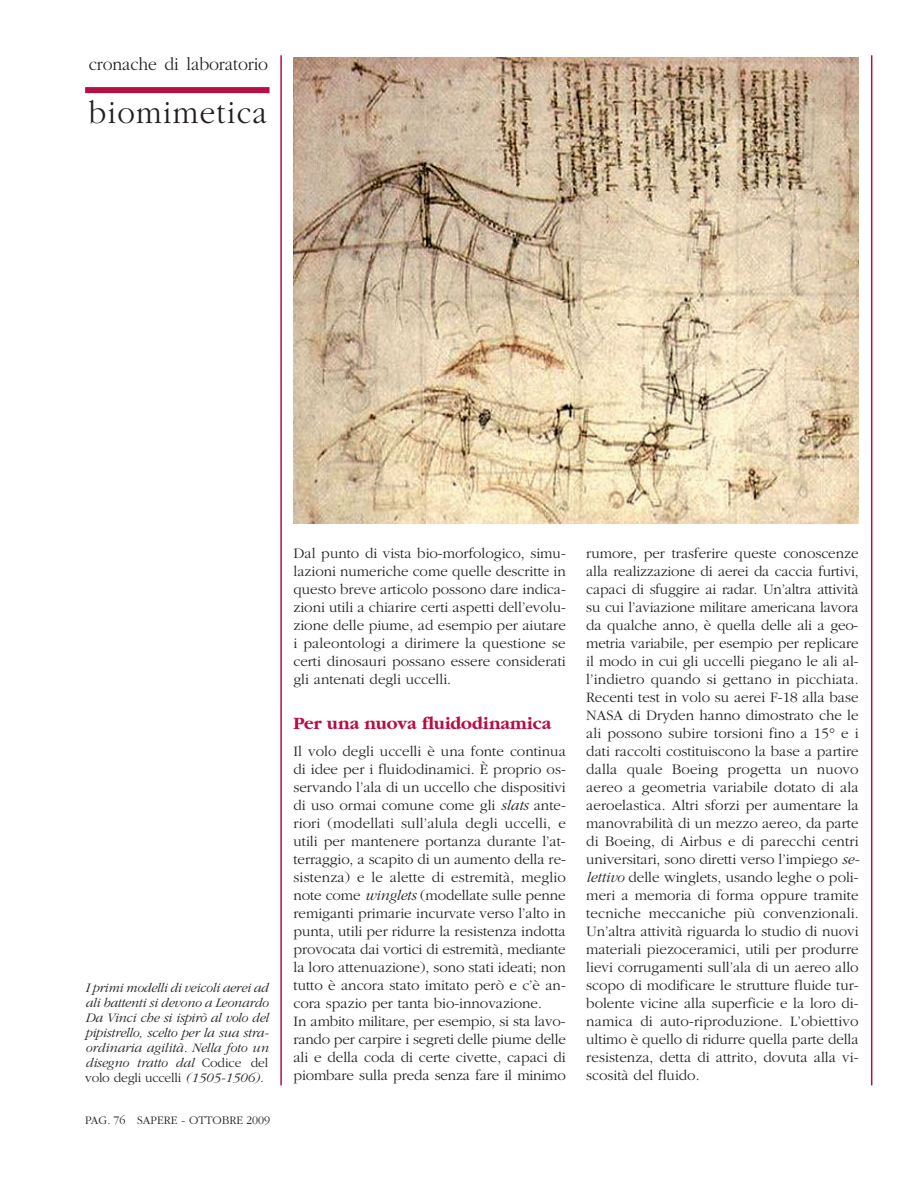
<style>
.page{position:relative;width:915px;height:1191px;background:#fff}
.page>*{position:absolute;margin:0;border:0;box-sizing:border-box;transform-origin:0 0}
.t1{font:300 33px "Garamond";letter-spacing:.05em;color:#231f20;scale:.94 1}
.t2{font:300 18.75px "Garamond";letter-spacing:-.005em;color:#231f20;scale:.94 1}
.t3{font:700 18px "Garamond";color:#b70e43}
.t4{font:300 15px/18px "Garamond";color:#231f20;text-align:justify}
.t5{font:italic 300 13.5px/15px "Garamond";letter-spacing:-.005em;color:#231f20;text-align:justify}
.t6{font:300 12px "Garamond";color:#231f20}
.s1{font-size:18.6px}
.s2{font-style:normal}
.s3{font-style:italic}
</style>
<div class="page">
<hr style="left:280px;top:55px;width:2px;height:1030px;background:#b70e43">
<hr style="left:870px;top:55px;width:2px;height:1030px;background:#b70e43">
<div style="left:85px;top:87px;width:184px;height:6px;background:#b70e43"></div>
<img style="left:293px;top:58px;width:565px;height:465px">
<p class="t2" style="left:89px;top:53px;width:192px"><span class="s1">cronache di</span> laboratorio</p>
<h1 class="t1" style="left:89px;top:92px;width:191px">biomimetica</h1>
<p class="t5" style="left:85px;top:979px;width:185px">I primi modelli di veicoli aerei ad ali battenti si devono a Leonardo Da Vinci che si ispirò al volo del pipistrello, scelto per la sua stra&shy;ordinaria agilità. Nella foto un disegno tratto dal <span class="s2">Codice del volo degli uccelli</span> (1505-1506).</p>
<p class="t6" style="left:85px;top:1113px;width:187px">PAG. 76 SAPERE - OTTOBRE 2009</p>
<p class="t4" style="left:293px;top:544px;width:274px">Dal punto di vista bio-morfologico, simu&shy;lazioni numeriche come quelle descritte in questo breve articolo possono dare indica&shy;zioni utili a chiarire certi aspetti dell’evolu&shy;zione delle piume, ad esempio per aiutare i paleontologi a dirimere la questione se certi dinosauri possano essere considerati gli antenati degli uccelli.</p>
<p class="t3" style="left:293px;top:712px;width:259px">Per una nuova fluidodinamica</p>
<p class="t4" style="left:293px;top:742px;width:274px;text-align:left">Il volo degli uccelli è una fonte continua di idee per i fluidodinamici. È proprio os&shy;servando l’ala di un uccello che dispositivi di uso ormai comune come gli <span class="s3">slats</span> ante&shy;riori (modellati sull’alula degli uccelli, e utili per mantenere portanza durante l’at&shy;terraggio, a scapito di un aumento della re&shy;sistenza) e le alette di estremità, meglio note come <span class="s3">winglets</span> (modellate sulle penne remiganti primarie incurvate verso l’alto in punta, utili per ridurre la resistenza indotta provocata dai vortici di estremità, mediante la loro attenuazione), sono stati ideati; non tutto è ancora stato imitato però e c’è an&shy;cora spazio per tanta bio-innovazione.<br>In ambito militare, per esempio, si sta lavo&shy;rando per carpire i segreti delle piume delle ali e della coda di certe civette, capaci di piombare sulla preda senza fare il minimo</p>
<p class="t4" style="left:586px;top:543px;width:274px">rumore, per trasferire queste conoscenze alla realizzazione di aerei da caccia furtivi, capaci di sfuggire ai radar. Un’altra attività su cui l’aviazione militare americana lavora da qualche anno, è quella delle ali a geo&shy;metria variabile, per esempio per replicare il modo in cui gli uccelli piegano le ali al&shy;l’indietro quando si gettano in picchiata.<br>Recenti test in volo su aerei F-18 alla base NASA di Dryden hanno dimostrato che le ali possono subire torsioni fino a 15° e i dati raccolti costituiscono la base a partire dalla quale Boeing progetta un nuovo aereo a geometria variabile dotato di ala aeroelastica. Altri sforzi per aumentare la manovrabilità di un mezzo aereo, da parte di Boeing, di Airbus e di parecchi centri universitari, sono diretti verso l’impiego <span class="s3">se&shy;lettivo</span> delle winglets, usando leghe o poli&shy;meri a memoria di forma oppure tramite tecniche meccaniche più convenzionali.<br>Un’altra attività riguarda lo studio di nuovi materiali piezoceramici, utili per produrre lievi corrugamenti sull’ala di un aereo allo scopo di modificare le strutture fluide tur&shy;bolente vicine alla superficie e la loro di&shy;namica di auto-riproduzione. L’obiettivo ultimo è quello di ridurre quella parte della resistenza, detta di attrito, dovuta alla vi&shy;scosità del fluido.</p>
</div>
